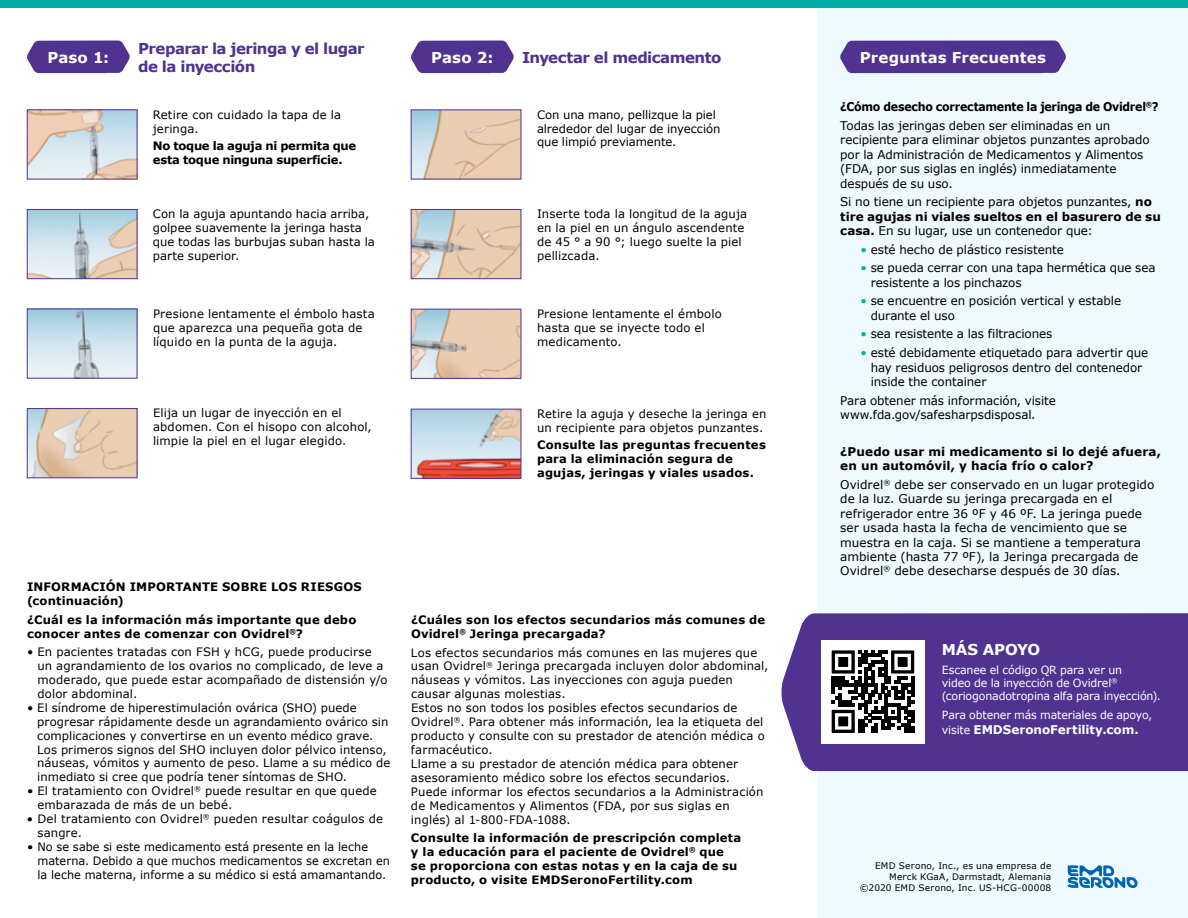
<style>
.page{position:relative;width:1188px;height:918px;background:#fff}
.page>*{position:absolute;margin:0;border:0;box-sizing:border-box;transform-origin:0 0}
.t1{font:700 15px/18px "Verdana";letter-spacing:-.035em;color:#503291}
.t2{font:700 15px "Verdana";letter-spacing:.005em;color:#fff}
.t3{font:12px/14.4px "Verdana";letter-spacing:-.005em;color:#000}
.t4{font:700 12px/18.6px "Verdana";letter-spacing:-.025em;color:#000;scale:.92 1}
.t5{font:700 12px/14.4px "Verdana";letter-spacing:.01em;color:#000}
.t6{font:700 12px "Verdana";letter-spacing:-.005em;color:#fff}
.t7{font:11.7px/14px "Verdana";letter-spacing:.01em;color:#000}
.t8{font:700 11.7px/14px "Verdana";letter-spacing:.015em;color:#000}
.t9{font:11.7px/14px "Verdana";letter-spacing:-.01em;color:#000}
.t10{font:700 11.7px/14px "Verdana";letter-spacing:-.025em;color:#000}
.t11{font:11.25px/12.8px "Verdana";letter-spacing:-.015em;color:#fff}
.t12{font:9px/10.8px "Verdana";letter-spacing:.025em;color:#000;text-align:right}
.s1{font-weight:400}
.s2{font-weight:700}
.s3{color:#00ada8}
.s4{font-weight:400;font-size:11.25px}
</style>
<div class="page">
<div style="left:818px;top:0;width:370px;height:918px;background:#effafe"></div>
<svg style="left:27px;top:41px;width:103px;height:32px"></svg>
<img style="left:29px;top:112px;width:106px;height:65px">
<img style="left:29px;top:211px;width:106px;height:66px">
<div style="left:27px;top:209px;width:110px;height:70px;border:1px solid #503291"></div>
<img style="left:29px;top:311px;width:106px;height:65px">
<img style="left:29px;top:410px;width:106px;height:66px">
<div style="left:27px;top:408px;width:110px;height:70px;border:1px solid #503291"></div>
<div style="left:840px;top:41px;width:226px;height:32px;background:#503291"></div>
<svg style="left:411px;top:41px;width:103px;height:32px"></svg>
<img style="left:413px;top:112px;width:106px;height:65px">
<img style="left:413px;top:211px;width:106px;height:66px">
<div style="left:411px;top:209px;width:110px;height:70px;border:1px solid #503291"></div>
<img style="left:413px;top:311px;width:106px;height:66px">
<div style="left:411px;top:309px;width:110px;height:70px;border:1px solid #503291"></div>
<img style="left:413px;top:411px;width:106px;height:65px">
<svg style="left:1067px;top:865px;width:71px;height:23px"></svg>
<div style="left:0;top:0;width:1188px;height:8px;background:#00ada8"></div>
<div style="left:781px;top:612px;width:407px;height:159px;background:#503291"></div>
<div style="left:821px;top:640px;width:104px;height:103px;background:#fff"></div>
<svg style="left:832px;top:650px;width:82px;height:83px"></svg>
<p class="t2" style="left:47px;top:47px;width:63px">Paso 1:</p>
<p class="t1" style="left:138px;top:39px;width:228px">Preparar la jeringa y el lugar de la inyección</p>
<p class="t7" style="left:153px;top:108px;width:190px">Retire con cuidado la tapa de la jeringa.</p>
<p class="t10" style="left:153px;top:139px;width:205px">No toque la aguja ni permita que esta toque ninguna superficie.</p>
<p class="t7" style="left:153px;top:207px;width:224px">Con la aguja apuntando hacia arriba, golpee suavemente la jeringa hasta que todas las burbujas suban hasta la parte superior.</p>
<p class="t7" style="left:153px;top:307px;width:223px">Presione lentamente el émbolo hasta que aparezca una pequeña gota de líquido en la punta de la aguja.</p>
<p class="t7" style="left:153px;top:406px;width:220px">Elija un lugar de inyección en el abdomen. Con el hisopo con alcohol, limpie la piel en el lugar elegido.</p>
<p class="t8" style="left:27px;top:580px;width:336px">INFORMACIÓN IMPORTANTE SOBRE LOS RIESGOS (continuación)</p>
<p class="t8" style="left:27px;top:612px;width:331px">¿Cuál es la información más importante que debo conocer antes de comenzar con Ovidrel<sup>®</sup>?</p>
<p class="t7" style="left:37px;top:645px;width:352px;text-indent:-10px">• En pacientes tratadas con FSH y hCG, puede producirse un agrandamiento de los ovarios no complicado, de leve a moderado, que puede estar acompañado de distensión y/o dolor abdominal.</p>
<p class="t7" style="left:37px;top:701px;width:355px;text-indent:-10px">• El síndrome de hiperestimulación ovárica (SHO) puede progresar rápidamente desde un agrandamiento ovárico sin complicaciones y convertirse en un evento médico grave.<br>Los primeros signos del SHO incluyen dolor pélvico intenso, náuseas, vómitos y aumento de peso. Llame a su médico de inmediato si cree que podría tener síntomas de SHO.</p>
<p class="t7" style="left:37px;top:784px;width:341px;text-indent:-10px">• El tratamiento con Ovidrel<sup>®</sup> puede resultar en que quede embarazada de más de un bebé.</p>
<p class="t7" style="left:37px;top:812px;width:347px;text-indent:-10px">• Del tratamiento con Ovidrel<sup>®</sup> pueden resultar coágulos de sangre.</p>
<p class="t7" style="left:37px;top:840px;width:354px;text-indent:-10px">• No se sabe si este medicamento está presente en la leche materna. Debido a que muchos medicamentos se excretan en la leche materna, informe a su médico si está amamantando.</p>
<p class="t2" style="left:431px;top:47px;width:64px">Paso 2:</p>
<p class="t1" style="left:522px;top:48px;width:201px">Inyectar el medicamento</p>
<p class="t2" style="left:860px;top:47px;width:188px">Preguntas Frecuentes</p>
<p class="t9" style="left:537px;top:108px;width:185px">Con una mano, pellizque la piel alrededor del lugar de inyección que limpió previamente.</p>
<p class="t7" style="left:537px;top:207px;width:212px">Inserte toda la longitud de la aguja en la piel en un ángulo ascendente de 45 ° a 90 °; luego suelte la piel pellizcada.</p>
<p class="t7" style="left:537px;top:307px;width:186px">Presione lentamente el émbolo hasta que se inyecte todo el medicamento.</p>
<p class="t7" style="left:537px;top:407px;width:231px">Retire la aguja y deseche la jeringa en un recipiente para objetos punzantes.</p>
<p class="t8" style="left:537px;top:438px;width:230px">Consulte las preguntas frecuentes para la eliminación segura de agujas, jeringas y viales usados.</p>
<p class="t8" style="left:411px;top:613px;width:356px">¿Cuáles son los efectos secundarios más comunes de<br>Ovidrel<sup>®</sup> Jeringa precargada?</p>
<p class="t7" style="left:411px;top:645px;width:359px">Los efectos secundarios más comunes en las mujeres que usan Ovidrel<sup>®</sup> Jeringa precargada incluyen dolor abdominal, náuseas y vómitos. Las inyecciones con aguja pueden causar algunas molestias.<br>Estos no son todos los posibles efectos secundarios de Ovidrel<sup>®</sup>. Para obtener más información, lea la etiqueta del producto y consulte con su prestador de atención médica o farmacéutico.<br>Llame a su prestador de atención médica para obtener asesoramiento médico sobre los efectos secundarios.<br>Puede informar los efectos secundarios a la Administración de Medicamentos y Alimentos (FDA, por sus siglas en inglés) al 1-800-FDA-1088.</p>
<p class="t8" style="left:411px;top:831px;width:332px">Consulte la información de prescripción completa y la educación para el paciente de Ovidrel<sup>®</sup> que se proporciona con estas notas y en la caja de su producto, o visite EMDSeronoFertility.com</p>
<p class="t4" style="left:840px;top:98px;width:347px">¿Cómo desecho correctamente la jeringa de Ovidrel<sup>®</sup>?<br><span class="s1">Todas las jeringas deben ser eliminadas en un</span></p>
<p class="t3" style="left:840px;top:133px;width:311px">recipiente para eliminar objetos punzantes aprobado por la Administración de Medicamentos y Alimentos (FDA, por sus siglas en inglés) inmediatamente después de su uso.</p>
<p class="t3" style="left:840px;top:195px;width:322px">Si no tiene un recipiente para objetos punzantes, <span class="s2">no tire agujas ni viales sueltos en el basurero de su casa.</span> En su lugar, use un contenedor que:</p>
<p class="t3" style="left:860px;top:242px;width:205px"><span class="s3">•</span> esté hecho de plástico resistente</p>
<p class="t3" style="left:871px;top:261px;width:287px;text-indent:-10px"><span class="s3">•</span> se pueda cerrar con una tapa hermética que sea resistente a los pinchazos</p>
<p class="t3" style="left:871px;top:294px;width:252px;text-indent:-10px"><span class="s3">•</span> se encuentre en posición vertical y estable durante el uso</p>
<p class="t3" style="left:860px;top:327px;width:194px"><span class="s3">•</span> sea resistente a las filtraciones</p>
<p class="t3" style="left:871px;top:346px;width:279px;text-indent:-10px"><span class="s3">•</span> esté debidamente etiquetado para advertir que hay residuos peligrosos dentro del contenedor inside the container</p>
<p class="t3" style="left:840px;top:393px;width:217px">Para obtener más información, visite www.fda.gov/safesharpsdisposal.</p>
<p class="t5" style="left:840px;top:445px;width:322px">¿Puedo usar mi medicamento si lo dejé afuera, en un automóvil, y hacía frío o calor?</p>
<p class="t3" style="left:840px;top:478px;width:316px">Ovidrel<sup>®</sup> debe ser conservado en un lugar protegido de la luz. Guarde su jeringa precargada en el refrigerador entre 36 ºF y 46 ºF. La jeringa puede ser usada hasta la fecha de vencimiento que se muestra en la caja. Si se mantiene a temperatura ambiente (hasta 77 ºF), la Jeringa precargada de Ovidrel<sup>®</sup> debe desecharse después de 30 días.</p>
<p class="t2" style="left:942px;top:640px;width:100px">MÁS APOYO</p>
<p class="t11" style="left:942px;top:664px;width:221px">Escanee el código QR para ver un<br>video de la inyección de Ovidrel<sup>® </sup>(coriogonadotropina alfa para inyección).</p>
<p class="t11" style="left:942px;top:709px;width:212px">Para obtener más materiales de apoyo,</p>
<p class="t6" style="left:942px;top:721px;width:198px"><span class="s4">visite</span> EMDSeronoFertility.com.</p>
<p class="t12" style="left:860px;top:861px;width:193px">EMD Serono, Inc., es una empresa de<br>Merck KGaA, Darmstadt, Alemania ©2020 EMD Serono, Inc. US-HCG-00008</p>
</div>
